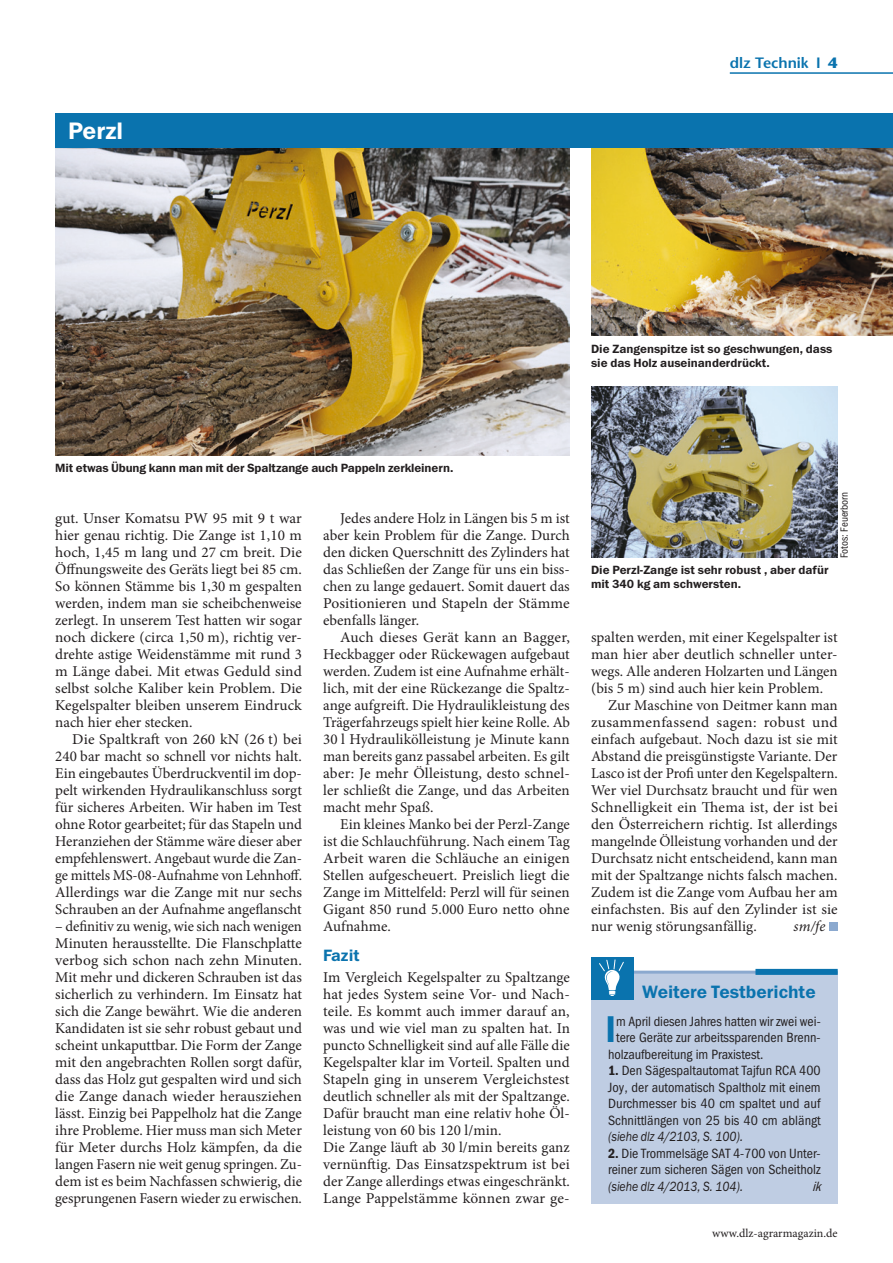
<style>
.page{position:relative;width:893px;height:1263px;background:#fff}
.page>*{position:absolute;margin:0;border:0;box-sizing:border-box;transform-origin:0 0}
._10_4_Zusatzinfo_Tex{font:37.5px "Franklin Gothic Demi Cond ITC";color:#0a73ae}
._10_1_Zusatzinfo_Ueb{font:24px "Franklin Gothic Demi ITC";color:#fff}
._10_1_Zusatzinfo_Ueb-2{font:18px "Franklin Gothic Demi ITC";color:#0a73ae}
._07_Zwischenuebersch{font:16.5px "Franklin Gothic Demi ITC";letter-spacing:.005em;color:#0a73ae}
._04_2_Text{font:15px/17px "Minion Pro";color:#231f20;text-align:justify}
._04_1_Text_ohne_Einz{font:15px/17px "Minion Pro";color:#231f20;text-align:justify}
.t1{font:600 15px "Stone Sans Std";color:#0a73ae}
._04_2_Text-2{font:italic 15px "Minion Pro";color:#231f20}
._10_5_Zusatzinfo_Tex{font:13.5px/16.5px "Franklin Gothic Book Cond ITC";color:#231f20;text-align:justify}
._10_4_Zusatzinfo_Tex-2{font:13.5px "Franklin Gothic Book Cond ITC";color:#231f20}
._10_5_Zusatzinfo_Tex-2{font:italic 13.5px "Franklin Gothic Book Cond ITC";color:#231f20}
._08_Bildunterschrift{font:12px/14.4px "Franklin Gothic Demi ITC";color:#231f20}
.t2{font:12px "Minion Pro";color:#231f20}
._09_Fotonachweis{font:10.5px "Franklin Gothic Book Cond ITC";color:#231f20}
.s1{font-weight:700}
.s2{font-family:"Franklin Gothic Demi Cond ITC"}
.s3{font-family:"Franklin Gothic Book ITC";font-style:italic}
</style>
<div class="page">
<hr style="left:730px;top:72px;width:163px;height:2px;background:#0a73ae">
<img style="left:591px;top:387px;width:247px;height:170px">
<img style="left:591px;top:148px;width:302px;height:188px">
<img style="left:55px;top:148px;width:515px;height:307px">
<div style="left:55px;top:114px;width:838px;height:34px;background:#0a73ae"></div>
<div style="left:829px;top:922px;width:9px;height:9px;background:#8ba9cf"></div>
<div style="left:591px;top:972px;width:247px;height:231px;background:#bfcde3"></div>
<hr style="left:591px;top:971px;width:247px;height:3px;background:#8ba9cf">
<div style="left:755px;top:969px;width:83px;height:6px;background:#0a73ae"></div>
<div style="left:591px;top:957px;width:43px;height:42px;background:#0a73ae"></div>
<svg style="left:599px;top:959px;width:25px;height:37px"></svg>
<p class="_10_1_Zusatzinfo_Ueb" style="left:68px;top:116px;width:57px">Perzl</p>
<p class="t1" style="left:730px;top:54px;width:109px">dlz Technik I <span class="s1">4</span></p>
<p class="_08_Bildunterschrift" style="left:591px;top:342px;width:243px">Die Zangenspitze ist so geschwungen, dass sie das Holz auseinanderdrückt.</p>
<p class="_08_Bildunterschrift" style="left:55px;top:461px;width:400px">Mit etwas Übung kann man mit der Spaltzange auch Pappeln zerkleinern.</p>
<p class="_04_2_Text" style="left:55px;top:510px;width:248px">gut. Unser Komatsu PW 95 mit 9 t war hier genau richtig. Die Zange ist 1,10 m hoch, 1,45 m lang und 27 cm breit. Die Öffnungsweite des Geräts liegt bei 85 cm.<br>So können Stämme bis 1,30 m gespalten werden, indem man sie scheibchenweise zerlegt. In unserem Test hatten wir sogar noch dickere (circa 1,50 m), richtig ver&shy;drehte astige Weidenstämme mit rund 3 m Länge dabei. Mit etwas Geduld sind selbst solche Kaliber kein Problem. Die Kegelspalter bleiben unserem Eindruck nach hier eher stecken.</p>
<p class="_04_2_Text" style="left:55px;top:731px;width:248px;text-indent:17px">Die Spaltkraft von 260 kN (26 t) bei 240 bar macht so schnell vor nichts halt.<br>Ein eingebautes Überdruckventil im dop&shy;pelt wirkenden Hydraulikanschluss sorgt für sicheres Arbeiten. Wir haben im Test ohne Rotor gearbeitet; für das Stapeln und Heranziehen der Stämme wäre dieser aber empfehlenswert. Angebaut wurde die Zan&shy;ge mittels MS-08-Aufnahme von Lehnhoff.<br>Allerdings war die Zange mit nur sechs Schrauben an der Aufnahme angeflanscht</p>
<p class="_04_2_Text" style="left:55px;top:918px;width:248px">– definitiv zu wenig, wie sich nach wenigen Minuten herausstellte. Die Flanschplatte verbog sich schon nach zehn Minuten.<br>Mit mehr und dickeren Schrauben ist das sicherlich zu verhindern. Im Einsatz hat sich die Zange bewährt. Wie die anderen Kandidaten ist sie sehr robust gebaut und scheint unkaputtbar. Die Form der Zange mit den angebrachten Rollen sorgt dafür, dass das Holz gut gespalten wird und sich die Zange danach wieder herausziehen lässt. Einzig bei Pappelholz hat die Zange ihre Probleme. Hier muss man sich Meter für Meter durchs Holz kämpfen, da die langen Fasern nie weit genug springen. Zu&shy;dem ist es beim Nachfassen schwierig, die gesprungenen Fasern wieder zu erwischen.</p>
<p class="_04_2_Text" style="left:323px;top:510px;width:248px;text-indent:17px">Jedes andere Holz in Längen bis 5 m ist aber kein Problem für die Zange. Durch den dicken Querschnitt des Zylinders hat das Schließen der Zange für uns ein biss&shy;chen zu lange gedauert. Somit dauert das Positionieren und Stapeln der Stämme ebenfalls länger.</p>
<p class="_04_2_Text" style="left:323px;top:629px;width:248px;text-indent:17px">Auch dieses Gerät kann an Bagger, Heckbagger oder Rückewagen aufgebaut werden. Zudem ist eine Aufnahme erhält&shy;lich, mit der eine Rückezange die Spaltz&shy;ange aufgreift. Die Hydraulikleistung des Trägerfahrzeugs spielt hier keine Rolle. Ab 30 l Hydraulikölleistung je Minute kann man bereits ganz passabel arbeiten. Es gilt aber: Je mehr Ölleistung, desto schnel&shy;ler schließt die Zange, und das Arbeiten macht mehr Spaß.</p>
<p class="_04_2_Text" style="left:323px;top:816px;width:248px;text-indent:17px">Ein kleines Manko bei der Perzl-Zange ist die Schlauchführung. Nach einem Tag Arbeit waren die Schläuche an einigen Stellen aufgescheuert. Preislich liegt die Zange im Mittelfeld: Perzl will für seinen Gigant 850 rund 5.000 Euro netto ohne Aufnahme.</p>
<p class="_07_Zwischenuebersch" style="left:323px;top:945px;width:38px">Fazit</p>
<p class="_04_1_Text_ohne_Einz" style="left:323px;top:969px;width:248px">Im Vergleich Kegelspalter zu Spaltzange hat jedes System seine Vor- und Nach&shy;teile. Es kommt auch immer darauf an, was und wie viel man zu spalten hat. In puncto Schnelligkeit sind auf alle Fälle die Kegelspalter klar im Vorteil. Spalten und Stapeln ging in unserem Vergleichstest deutlich schneller als mit der Spaltzange.<br>Dafür braucht man eine relativ hohe Öl&shy;leistung von 60 bis 120 l/min.</p>
<p class="_04_1_Text_ohne_Einz" style="left:323px;top:1139px;width:248px">Die Zange läuft ab 30 l/min bereits ganz vernünftig. Das Einsatzspektrum ist bei der Zange allerdings etwas eingeschränkt.<br>Lange Pappelstämme können zwar ge-</p>
<p class="_08_Bildunterschrift" style="left:591px;top:563px;width:239px">Die Perzl-Zange ist sehr robust , aber dafür mit 340 kg am schwersten.</p>
<p class="_09_Fotonachweis" style="left:838px;top:558px;width:68px;rotate:-90deg">Fotos: Feuerborn</p>
<p class="_04_1_Text_ohne_Einz" style="left:591px;top:629px;width:248px">spalten werden, mit einer Kegelspalter ist man hier aber deutlich schneller unter&shy;wegs. Alle anderen Holzarten und Längen (bis 5 m) sind auch hier kein Problem.</p>
<p class="_04_2_Text" style="left:591px;top:697px;width:248px;text-indent:17px">Zur Maschine von Deitmer kann man zusammenfassend sagen: robust und einfach aufgebaut. Noch dazu ist sie mit Abstand die preisgünstigste Variante. Der Lasco ist der Profi unter den Kegelspaltern.<br>Wer viel Durchsatz braucht und für wen Schnelligkeit ein Thema ist, der ist bei den Österreichern richtig. Ist allerdings mangelnde Ölleistung vorhanden und der Durchsatz nicht entscheidend, kann man mit der Spaltzange nichts falsch machen.<br>Zudem ist die Zange vom Aufbau her am einfachsten. Bis auf den Zylinder ist sie nur wenig störungsanfällig.</p>
<p class="_04_2_Text-2" style="left:793px;top:916px;width:33px">sm/fe</p>
<p class="_10_1_Zusatzinfo_Ueb-2" style="left:642px;top:981px;width:175px">Weitere Testberichte</p>
<p class="_10_4_Zusatzinfo_Tex" style="left:606px;top:1007px;width:12px">I</p>
<p class="_10_4_Zusatzinfo_Tex-2" style="left:616px;top:1013px;width:206px">m April diesen Jahres hatten wir zwei wei-</p>
<p class="_10_4_Zusatzinfo_Tex-2" style="left:616px;top:1030px;width:206px">tere Geräte zur arbeitssparenden Brenn-</p>
<p class="_10_4_Zusatzinfo_Tex-2" style="left:608px;top:1046px;width:157px">holzaufbereitung im Praxistest.</p>
<p class="_10_5_Zusatzinfo_Tex" style="left:608px;top:1062px;width:214px"><span class="s2">1.</span> Den Sägespaltautomat Tajfun RCA 400<br>Joy, der automatisch Spaltholz mit einem Durchmesser bis 40 cm spaltet und auf Schnittlängen von 25 bis 40 cm ablängt <span class="s3">(siehe dlz 4/2103, S. 100).</span></p>
<p class="_10_5_Zusatzinfo_Tex" style="left:608px;top:1145px;width:214px"><span class="s2">2.</span> Die Trommelsäge SAT 4-700 von Unter&shy;reiner zum sicheren Sägen von Scheitholz <span class="s3">(siehe dlz 4/2013, S. 104).</span></p>
<p class="_10_5_Zusatzinfo_Tex-2" style="left:812px;top:1178px;width:14px">ik</p>
<p class="t2" style="left:712px;top:1225px;width:127px">www.dlz-agrarmagazin.de</p>
</div>
